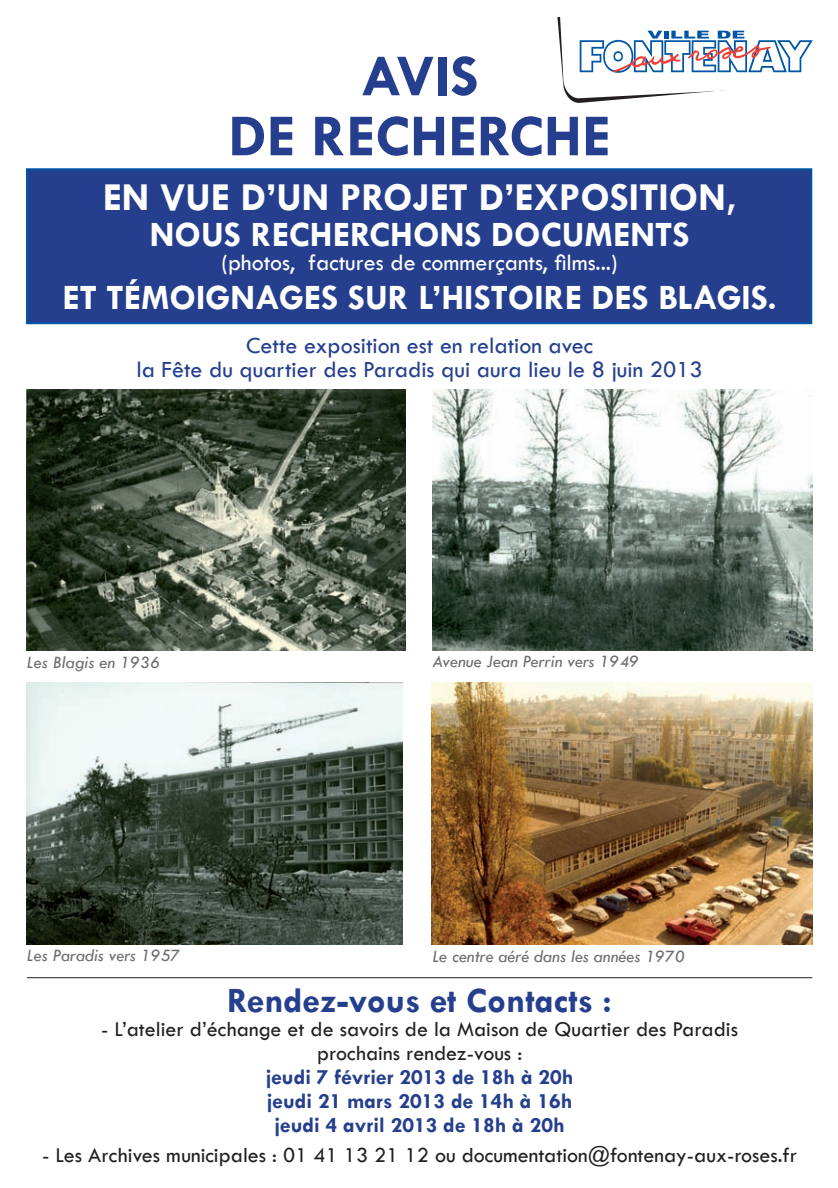
<style>
.page{position:relative;width:838px;height:1188px;background:#fff}
.page>*{position:absolute;margin:0;border:0;box-sizing:border-box;transform-origin:0 0}
.t1{font:700 60px/60px "Tw Cen";color:#253f8e;text-align:center}
.t2{font:700 40px "Tw Cen";color:#fff}
.t3{font:700 36px "Tw Cen";color:#fff}
.t4{font:700 36px "Tw Cen";color:#253f8e}
.t5{font:500 24px/24px "Tw Cen";color:#253f8e;text-align:center}
.t6{font:500 24px "Tw Cen";color:#fff}
.t7{font:500 22px/24px "Tw Cen";color:#231f20;text-align:center}
.t8{font:700 22px/24px "Tw Cen";color:#253f8e;text-align:center}
.t9{font:italic 500 18px "Tw Cen";color:#6c6d70}
</style>
<div class="page">
<div style="left:27px;top:169px;width:784px;height:154px;background:#253f8e"></div>
<div style="left:26px;top:168px;width:786px;height:156px;border:2px solid #0155a5"></div>
<img style="left:27px;top:389px;width:378px;height:262px">
<img style="left:27px;top:683px;width:376px;height:261px">
<img style="left:433px;top:389px;width:379px;height:262px">
<img style="left:432px;top:683px;width:380px;height:261px">
<svg style="left:557px;top:17px;width:256px;height:86px"></svg>
<hr style="left:27px;top:977px;width:785px;height:1px;background:#231f20">
<h1 class="t1" style="left:228px;top:45px;width:384px">AVIS<br>DE RECHERCHE</h1>
<h2 class="t2" style="left:103px;top:174px;width:635px">EN VUE D’UN PROJET D’EXPOSITION,</h2>
<h3 class="t3" style="left:150px;top:213px;width:541px">NOUS RECHERCHONS DOCUMENTS</h3>
<p class="t6" style="left:221px;top:248px;width:398px">(photos, factures de commerçants, films...)</p>
<h3 class="t3" style="left:63px;top:276px;width:716px">ET TÉMOIGNAGES SUR L’HISTOIRE DES BLAGIS.</h3>
<p class="t5" style="left:136px;top:333px;width:568px">Cette exposition est en relation avec<br>la Fête du quartier des Paradis qui aura lieu le 8 juin 2013</p>
<p class="t9" style="left:27px;top:652px;width:135px">Les Blagis en 1936</p>
<p class="t9" style="left:432px;top:650px;width:209px">Avenue Jean Perrin vers 1949</p>
<p class="t9" style="left:27px;top:945px;width:155px">Les Paradis vers 1957</p>
<p class="t9" style="left:432px;top:946px;width:254px">Le centre aéré dans les années 1970</p>
<h3 class="t4" style="left:227px;top:979px;width:386px">RENDEZ-VOUS ET CONTACTS :</h3>
<p class="t7" style="left:101px;top:1017px;width:638px">- L’atelier d’échange et de savoirs de la Maison de Quartier des Paradis prochains rendez-vous :</p>
<p class="t8" style="left:266px;top:1064px;width:309px">JEUDI 7 FÉVRIER 2013 DE 18H À 20H<br>JEUDI 21 MARS 2013 DE 14H À 16H<br>JEUDI 4 AVRIL 2013 DE 18H À 20H</p>
<p class="t7" style="left:42px;top:1143px;width:757px">- Les Archives municipales : 01 41 13 21 12 ou documentation@fontenay-aux-roses.fr</p>
</div>
